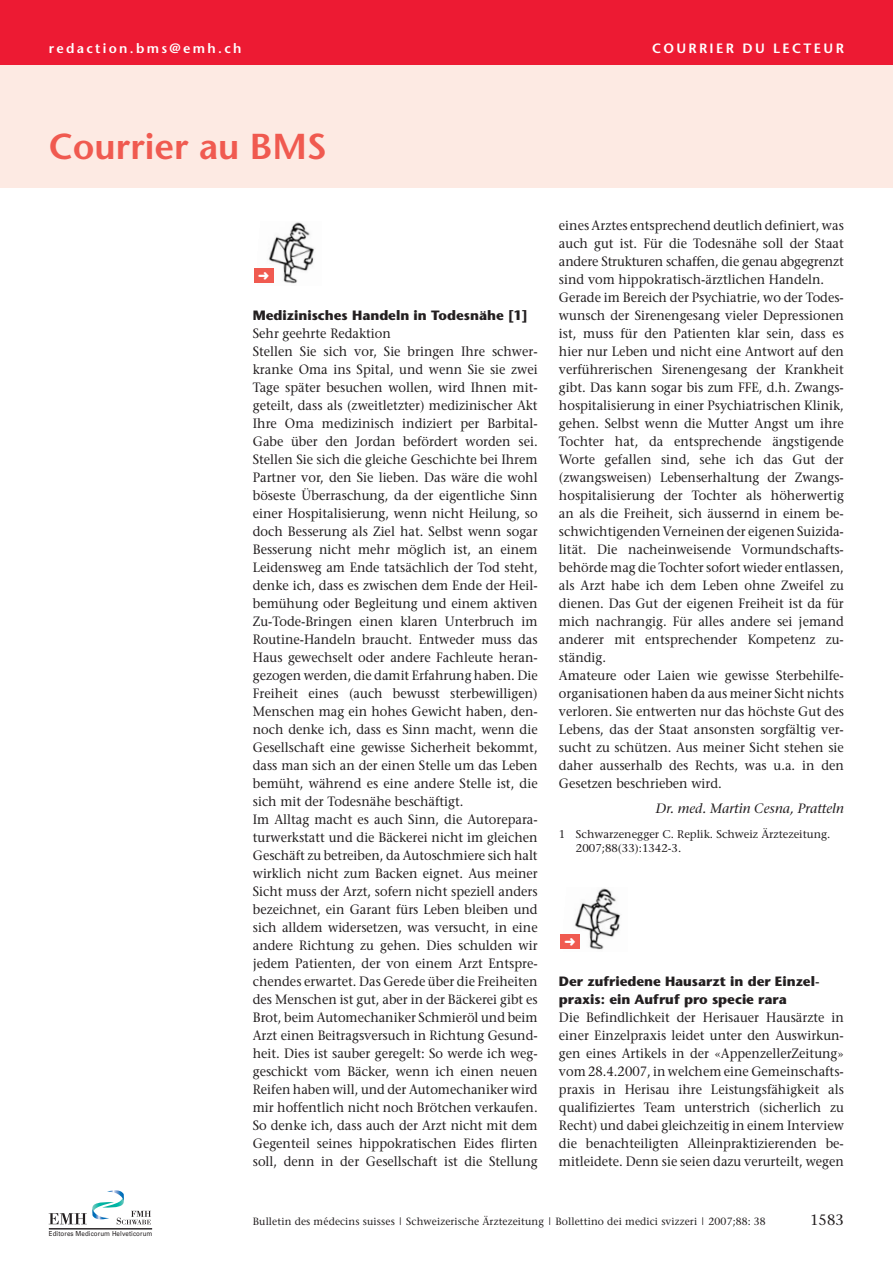
<style>
.page{position:relative;width:893px;height:1263px;background:#fff}
.page>*{position:absolute;margin:0;border:0;box-sizing:border-box;transform-origin:0 0}
.t1{font:600 36px "Stone Sans";color:#f05a50}
.t2{font:15px "Stone Serif";color:#231f20}
.t3{font:13.5px/18px "Stone Serif";color:#231f20;scale:.95 1}
.t4{font:700 13.5px/18px "Stone Sans";color:#231f20}
.t5{font:600 13.5px "Stone Sans";letter-spacing:.17em;color:#fff}
.t6{font:italic 13.5px "Stone Serif";color:#231f20}
.t7{font:11.25px/14.2px "Stone Serif";color:#231f20}
.t8{font:10.5px "Stone Serif";letter-spacing:.01em;color:#231f20}
.t9{font:6.9px "Univers";letter-spacing:.015em;color:#231f20;scale:.9 1}
</style>
<div class="page">
<div style="left:0;top:64px;width:893px;height:124px;background:#fdeae3"></div>
<img style="left:268px;top:222px;width:46px;height:62px">
<div style="left:254px;top:268px;width:19px;height:15px;background:#f05a50"></div>
<img style="left:574px;top:888px;width:47px;height:62px">
<div style="left:560px;top:934px;width:20px;height:15px;background:#f05a50"></div>
<svg style="left:49px;top:1190px;width:102px;height:34px"></svg>
<hr style="left:49px;top:1228px;width:103px;height:1px;background:#231f20">
<div style="left:0;top:0;width:893px;height:64px;background:#ed1a33"></div>
<p class="t5" style="left:49px;top:42px;width:194px">redaction.bms@emh.ch</p>
<p class="t5" style="left:652px;top:42px;width:193px">COURRIER DU LECTEUR</p>
<h1 class="t1" style="left:49px;top:132px;width:280px">Courrier au BMS</h1>
<p class="t4" style="left:253px;top:307px;width:276px">Medizinisches Handeln in Todesnähe [1]</p>
<p class="t3" style="left:253px;top:325px;width:301px">Sehr geehrte Redaktion<br>Stellen Sie sich vor, Sie bringen Ihre schwer&shy;kranke Oma ins Spital, und wenn Sie sie zwei Tage später besuchen wollen, wird Ihnen mit&shy;geteilt, dass als (zweitletzter) medizinischer Akt Ihre Oma medizinisch indiziert per Barbital-Gabe über den Jordan befördert worden sei.<br>Stellen Sie sich die gleiche Geschichte bei Ihrem Partner vor, den Sie lieben. Das wäre die wohl böseste Überraschung, da der eigentliche Sinn einer Hospitalisierung, wenn nicht Heilung, so doch Besserung als Ziel hat. Selbst wenn sogar Besserung nicht mehr möglich ist, an einem Leidensweg am Ende tatsächlich der Tod steht, denke ich, dass es zwischen dem Ende der Heil&shy;bemühung oder Begleitung und einem aktiven Zu-Tode-Bringen einen klaren Unterbruch im Routine-Handeln braucht. Entweder muss das Haus gewechselt oder andere Fachleute heran&shy;gezogen werden, die damit Erfahrung haben. Die Freiheit eines (auch bewusst sterbewilligen)<br>Menschen mag ein hohes Gewicht haben, den&shy;noch denke ich, dass es Sinn macht, wenn die Gesellschaft eine gewisse Sicherheit bekommt, dass man sich an der einen Stelle um das Leben bemüht, während es eine andere Stelle ist, die sich mit der Todesnähe beschäftigt.<br>Im Alltag macht es auch Sinn, die Autorepara&shy;turwerkstatt und die Bäckerei nicht im gleichen Geschäft zu betreiben, da Autoschmiere sich halt wirklich nicht zum Backen eignet. Aus meiner Sicht muss der Arzt, sofern nicht speziell anders bezeichnet, ein Garant fürs Leben bleiben und sich alldem widersetzen, was versucht, in eine andere Richtung zu gehen. Dies schulden wir jedem Patienten, der von einem Arzt Entspre&shy;chendes erwartet. Das Gerede über die Freiheiten des Menschen ist gut, aber in der Bäckerei gibt es Brot, beim Automechaniker Schmieröl und beim Arzt einen Beitragsversuch in Richtung Gesund&shy;heit. Dies ist sauber geregelt: So werde ich weg&shy;geschickt vom Bäcker, wenn ich einen neuen Reifen haben will, und der Automechaniker wird mir hoffentlich nicht noch Brötchen verkaufen.<br>So denke ich, dass auch der Arzt nicht mit dem Gegenteil seines hippokratischen Eides flirten soll, denn in der Gesellschaft ist die Stellung</p>
<p class="t3" style="left:559px;top:217px;width:301px">eines Arztes entsprechend deutlich definiert, was auch gut ist. Für die Todesnähe soll der Staat andere Strukturen schaffen, die genau abgegrenzt sind vom hippokratisch-ärztlichen Handeln.<br>Gerade im Bereich der Psychiatrie, wo der Todes&shy;wunsch der Sirenengesang vieler Depressionen ist, muss für den Patienten klar sein, dass es hier nur Leben und nicht eine Antwort auf den verführerischen Sirenengesang der Krankheit gibt. Das kann sogar bis zum FFE, d.h. Zwangs&shy;hospitalisierung in einer Psychiatrischen Klinik, gehen. Selbst wenn die Mutter Angst um ihre Tochter hat, da entsprechende ängstigende Worte gefallen sind, sehe ich das Gut der (zwangsweisen) Lebenserhaltung der Zwangs&shy;hospitalisierung der Tochter als höherwertig an als die Freiheit, sich äussernd in einem be&shy;schwichtigenden Verneinen der eigenen Suizida&shy;lität. Die nacheinweisende Vormundschafts&shy;behörde mag die Tochter sofort wieder entlassen, als Arzt habe ich dem Leben ohne Zweifel zu dienen. Das Gut der eigenen Freiheit ist da für mich nachrangig. Für alles andere sei jemand anderer mit entsprechender Kompetenz zu&shy;ständig.<br>Amateure oder Laien wie gewisse Sterbehilfe&shy;organisationen haben da aus meiner Sicht nichts verloren. Sie entwerten nur das höchste Gut des Lebens, das der Staat ansonsten sorgfältig ver&shy;sucht zu schützen. Aus meiner Sicht stehen sie daher ausserhalb des Rechts, was u.a. in den Gesetzen beschrieben wird.</p>
<p class="t6" style="left:656px;top:803px;width:190px">Dr. med. Martin Cesna, Pratteln</p>
<p class="t7" style="left:576px;top:828px;width:256px;text-indent:-17px">1 Schwarzenegger C. Replik. Schweiz Ärztezeitung.<br>2007;88(33):1342-3.</p>
<p class="t4" style="left:559px;top:973px;width:262px">Der zufriedene Hausarzt in der Einzel&shy;praxis: ein Aufruf pro specie rara</p>
<p class="t3" style="left:559px;top:1009px;width:301px;text-align:justify">Die Befindlichkeit der Herisauer Hausärzte in einer Einzelpraxis leidet unter den Auswirkun&shy;gen eines Artikels in der «AppenzellerZeitung» vom 28.4.2007, in welchem eine Gemeinschafts&shy;praxis in Herisau ihre Leistungsfähigkeit als qualifiziertes Team unterstrich (sicherlich zu Recht) und dabei gleichzeitig in einem Interview die benachteiligten Alleinpraktizierenden be&shy;mitleidete. Denn sie seien dazu verurteilt, wegen</p>
<p class="t9" style="left:49px;top:1229px;width:117px">Editores Medicorum Helveticorum</p>
<p class="t8" style="left:253px;top:1217px;width:515px">Bulletin des médecins suisses | Schweizerische Ärztezeitung | Bollettino dei medici svizzeri | 2007;88: 38</p>
<p class="t2" style="left:810px;top:1213px;width:35px">1583</p>
</div>
